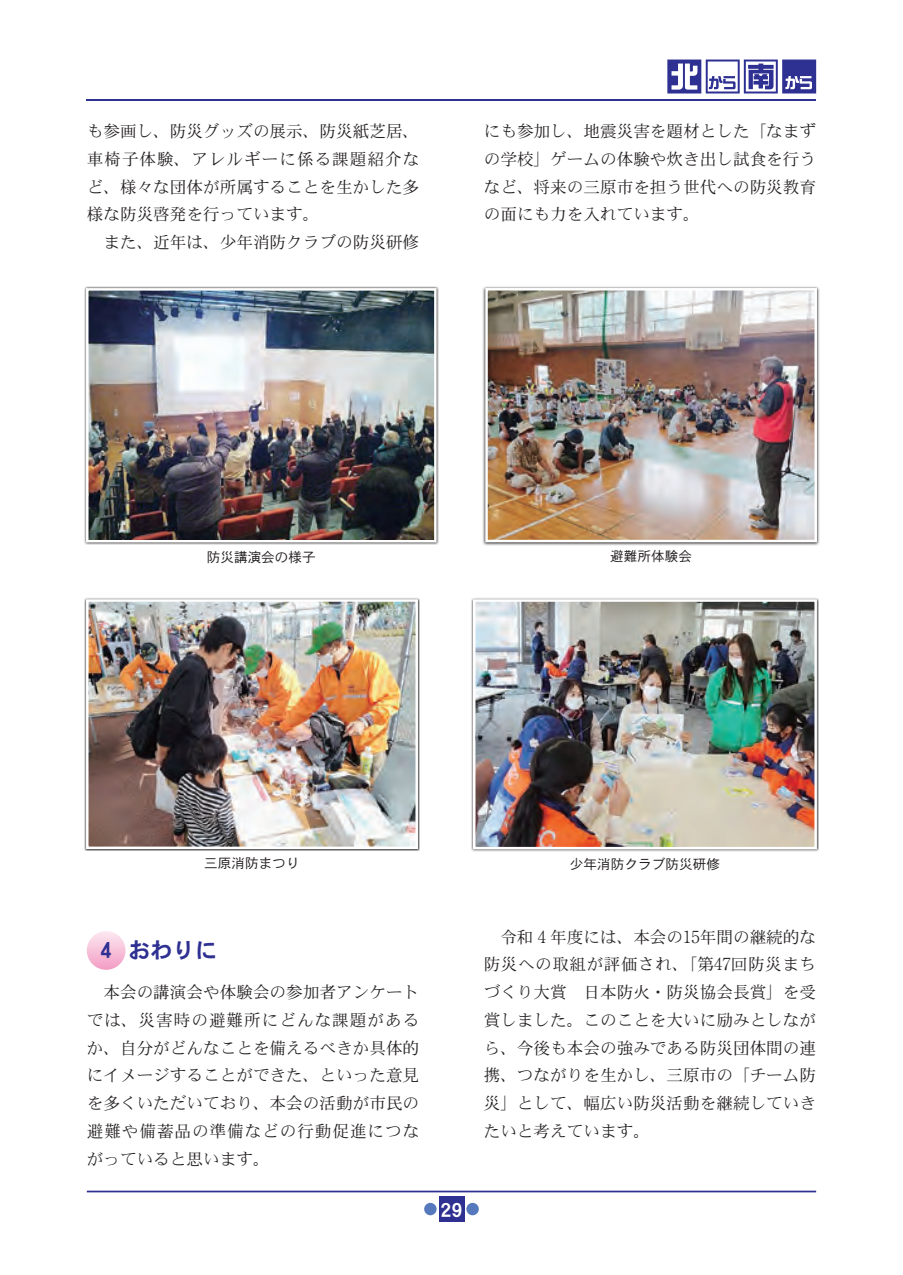
<style>
.page{position:relative;width:903px;height:1275px;background:#fff}
.page>*{position:absolute;margin:0;border:0;box-sizing:border-box;transform-origin:0 0}
.t1{font:22.4px "DFHS Gothic Std W7";color:#2e3092}
.t2{font:21px "DFHS Gothic Std W7";color:#fff}
.t3{font:16.62px/27.8px "DFHS Mincho Std W3";color:#231f20;text-align:justify}
.t4{font:13.65px "DFHS Gothic Std W3";color:#231f20}
.s1{font-family:"Ryumin Pr 6";font-weight:300}
</style>
<div class="page">
<hr style="left:87px;top:99px;width:729px;height:2px;background:#2e3092">
<svg style="left:667px;top:60px;width:149px;height:33px"></svg>
<div style="left:84px;top:286px;width:355px;height:259px;background:#adacac"></div>
<img style="left:89px;top:291px;width:345px;height:248px">
<div style="left:86px;top:288px;width:351px;height:254px;border:2px solid #fff"></div>
<svg style="left:482px;top:286px;width:338px;height:259px"></svg>
<img style="left:488px;top:291px;width:326px;height:248px">
<div style="left:485px;top:288px;width:332px;height:254px;border:2px solid #fff"></div>
<div style="left:84px;top:597px;width:336px;height:254px;background:linear-gradient(to right,#676565,#676565)"></div>
<img style="left:89px;top:602px;width:326px;height:244px">
<div style="left:86px;top:599px;width:332px;height:250px;border:2px solid #fff"></div>
<svg style="left:471px;top:598px;width:348px;height:254px;background:#c4c3c4"></svg>
<img style="left:476px;top:602px;width:338px;height:244px">
<div style="left:473px;top:599px;width:344px;height:250px;border:2px solid #fff"></div>
<div style="left:87px;top:931px;width:39px;height:39px;background:linear-gradient(to bottom,#fce9f0,#f39ec5);border-radius:19px"></div>
<hr style="left:87px;top:1191px;width:729px;height:1px;background:#2e3092">
<div style="left:439px;top:1196px;width:25px;height:25px;background:#2e3092"></div>
<div style="left:466px;top:1203px;width:13px;height:12px;background:#5679bd;border-radius:50%"></div>
<div style="left:424px;top:1203px;width:13px;height:12px;background:#5679bd;border-radius:50%"></div>
<p class="t3" style="left:87px;top:117px;width:334px;text-align:left">も参画し、防災グッズの展示、防災紙芝居、車椅子体験、アレルギーに係る課題紹介など、様々な団体が所属することを生かした多様な防災啓発を行っています。<br>　また、近年は、少年消防クラブの防災研修</p>
<p class="t3" style="left:484px;top:117px;width:334px">にも参加し、地震災害を題材とした「なまずの学校」ゲームの体験や炊き出し試食を行うなど、将来の三原市を担う世代への防災教育の面にも力を入れています。</p>
<p class="t4" style="left:207px;top:549px;width:111px">防災講演会の様子</p>
<p class="t4" style="left:610px;top:549px;width:83px">避難所体験会</p>
<p class="t4" style="left:204px;top:856px;width:97px">三原消防まつり</p>
<p class="t4" style="left:570px;top:856px;width:152px">少年消防クラブ防災研修</p>
<h1 class="t1" style="left:101px;top:938px;width:118px">4 おわりに</h1>
<p class="t3" style="left:484px;top:922px;width:334px">　令和 <span class="s1">4</span> 年度には、本会の<span class="s1">15</span>年間の継続的な防災への取組が評価され、「第<span class="s1">47</span>回防災まちづくり大賞　日本防火・防災協会長賞」を受賞しました。このことを大いに励みとしながら、今後も本会の強みである防災団体間の連携、つながりを生かし、三原市の「チーム防災」として、幅広い防災活動を継続していきたいと考えています。</p>
<p class="t3" style="left:87px;top:978px;width:334px">　本会の講演会や体験会の参加者アンケートでは、災害時の避難所にどんな課題があるか、自分がどんなことを備えるべきか具体的にイメージすることができた、といった意見を多くいただいており、本会の活動が市民の避難や備蓄品の準備などの行動促進につながっていると思います。</p>
<p class="t2" style="left:440px;top:1198px;width:23px">29</p>
</div>
